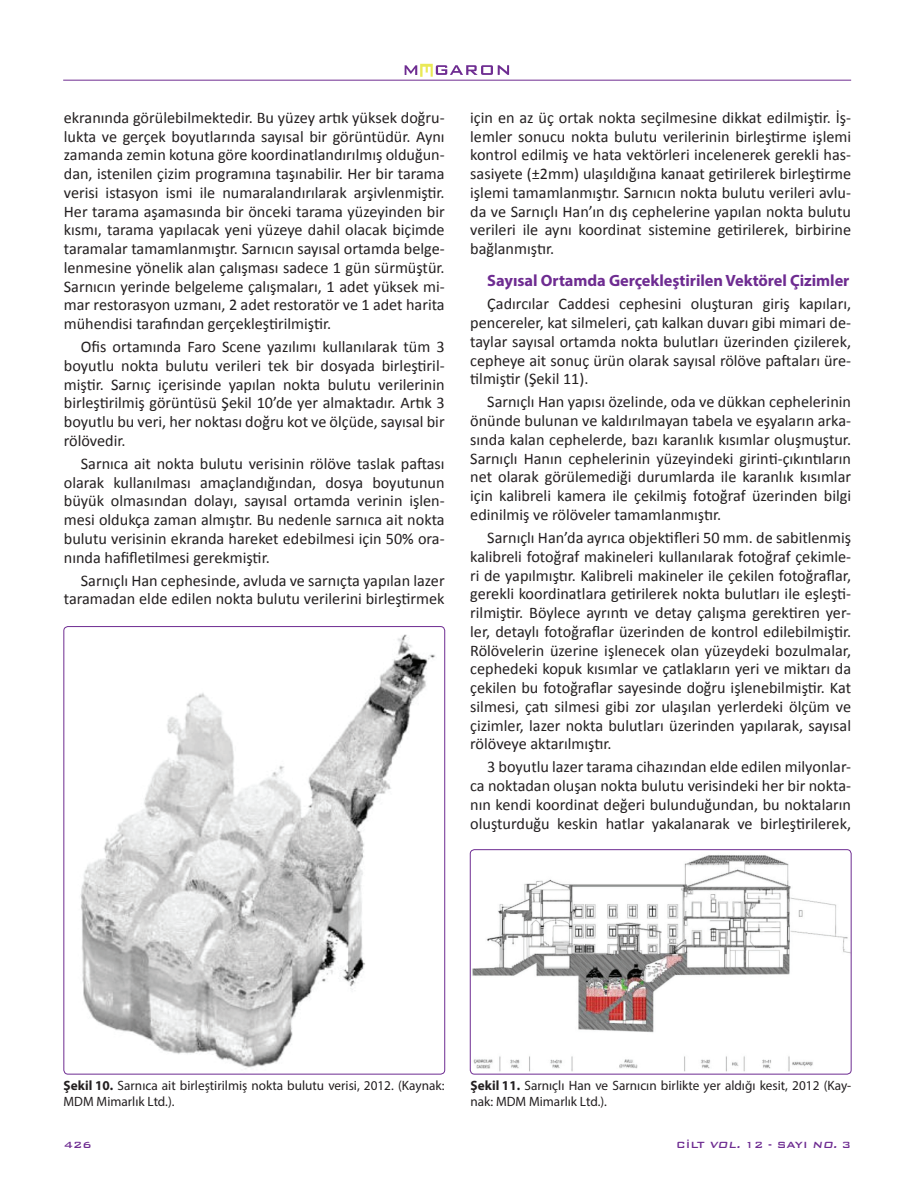
<style>
.page{position:relative;width:915px;height:1191px;background:#fff}
.page>*{position:absolute;margin:0;border:0;box-sizing:border-box;transform-origin:0 0}
.t1{font:700 16.35px "Myriad Pro";letter-spacing:-.005em;color:#6e2c91}
.t2{font:16.2px/18.8px "Calibri";color:#231f20;text-align:justify}
.t3{font:13.5px/15px "Myriad Pro";color:#231f20}
.t4{font:500 12px "Bank Gothic BT";color:#6e2c91}
.s1{font-weight:700}
.s2{font-style:italic}
</style>
<div class="page">
<img style="left:80px;top:634px;width:355px;height:435px">
<img style="left:470px;top:849px;width:380px;height:225px">
<div style="left:470px;top:849px;width:381px;height:225px;border:1px solid #6e2c91;border-radius:4px"></div>
<svg style="left:404px;top:64px;width:105px;height:13px"></svg>
<hr style="left:63px;top:80px;width:787px;height:1px;background:#6e2c91">
<p class="t2" style="left:64px;top:107px;width:382px">ekranında görülebilmektedir. Bu yüzey artık yüksek doğru&shy;lukta ve gerçek boyutlarında sayısal bir görüntüdür. Aynı zamanda zemin kotuna göre koordinatlandırılmış olduğun&shy;dan, istenilen çizim programına taşınabilir. Her bir tarama verisi istasyon ismi ile numaralandırılarak arşivlenmiştir.<br>Her tarama aşamasında bir önceki tarama yüzeyinden bir kısmı, tarama yapılacak yeni yüzeye dahil olacak biçimde taramalar tamamlanmıştır. Sarnıcın sayısal ortamda belge&shy;lenmesine yönelik alan çalışması sadece 1 gün sürmüştür.<br>Sarnıcın yerinde belgeleme çalışmaları, 1 adet yüksek mi&shy;mar restorasyon uzmanı, 2 adet restoratör ve 1 adet harita mühendisi tarafından gerçekleştirilmiştir.</p>
<p class="t2" style="left:64px;top:336px;width:382px;text-indent:17px">Ofis ortamında Faro Scene yazılımı kullanılarak tüm 3 boyutlu nokta bulutu verileri tek bir dosyada birleştiril&shy;miştir. Sarnıç içerisinde yapılan nokta bulutu verilerinin birleştirilmiş görüntüsü Şekil 10’de yer almaktadır. Artık 3 boyutlu bu veri, her noktası doğru kot ve ölçüde, sayısal bir rölövedir.</p>
<p class="t2" style="left:64px;top:453px;width:382px;text-indent:17px">Sarnıca ait nokta bulutu verisinin rölöve taslak paftası olarak kullanılması amaçlandığından, dosya boyutunun büyük olmasından dolayı, sayısal ortamda verinin işlen&shy;mesi oldukça zaman almıştır. Bu nedenle sarnıca ait nokta bulutu verisinin ekranda hareket edebilmesi için 50% ora&shy;nında hafifletilmesi gerekmiştir.</p>
<p class="t2" style="left:64px;top:570px;width:382px;text-align:right">Sarnıçlı Han cephesinde, avluda ve sarnıçta yapılan lazer taramadan elde edilen nokta bulutu verilerini birleştirmek</p>
<p class="t2" style="left:470px;top:107px;width:382px">için en az üç ortak nokta seçilmesine dikkat edilmiştir. İş&shy;lemler sonucu nokta bulutu verilerinin birleştirme işlemi kontrol edilmiş ve hata vektörleri incelenerek gerekli has&shy;sasiyete (±2mm) ulaşıldığına kanaat getirilerek birleştirme işlemi tamamlanmıştır. Sarnıcın nokta bulutu verileri avlu&shy;da ve Sarnıçlı Han’ın dış cephelerine yapılan nokta bulutu verileri ile aynı koordinat sistemine getirilerek, birbirine bağlanmıştır.</p>
<p class="t1" style="left:487px;top:270px;width:363px">Sayısal Ortamda Gerçekleştirilen Vektörel Çizimler</p>
<p class="t2" style="left:470px;top:294px;width:382px;text-indent:17px">Çadırcılar Caddesi cephesini oluşturan giriş kapıları, pencereler, kat silmeleri, çatı kalkan duvarı gibi mimari de&shy;taylar sayısal ortamda nokta bulutları üzerinden çizilerek, cepheye ait sonuç ürün olarak sayısal rölöve paftaları üre&shy;tilmiştir (Şekil 11).</p>
<p class="t2" style="left:470px;top:392px;width:382px;text-indent:17px">Sarnıçlı Han yapısı özelinde, oda ve dükkan cephelerinin önünde bulunan ve kaldırılmayan tabela ve eşyaların arka&shy;sında kalan cephelerde, bazı karanlık kısımlar oluşmuştur.<br>Sarnıçlı Hanın cephelerinin yüzeyindeki girinti-çıkıntıların net olarak görülemediği durumlarda ile karanlık kısımlar için kalibreli kamera ile çekilmiş fotoğraf üzerinden bilgi edinilmiş ve rölöveler tamamlanmıştır.</p>
<p class="t2" style="left:470px;top:527px;width:382px;text-indent:17px">Sarnıçlı Han’da ayrıca objektifleri 50 mm. de sabitlenmiş kalibreli fotoğraf makineleri kullanılarak fotoğraf çekimle&shy;ri de yapılmıştır. Kalibreli makineler ile çekilen fotoğraflar, gerekli koordinatlara getirilerek nokta bulutları ile eşleşti&shy;rilmiştir. Böylece ayrıntı ve detay çalışma gerektiren yer&shy;ler, detaylı fotoğraflar üzerinden de kontrol edilebilmiştir.<br>Rölövelerin üzerine işlenecek olan yüzeydeki bozulmalar, cephedeki kopuk kısımlar ve çatlakların yeri ve miktarı da çekilen bu fotoğraflar sayesinde doğru işlenebilmiştir. Kat silmesi, çatı silmesi gibi zor ulaşılan yerlerdeki ölçüm ve çizimler, lazer nokta bulutları üzerinden yapılarak, sayısal rölöveye aktarılmıştır.</p>
<p class="t2" style="left:470px;top:757px;width:382px;text-indent:17px">3 boyutlu lazer tarama cihazından elde edilen milyonlar&shy;ca noktadan oluşan nokta bulutu verisindeki her bir nokta&shy;nın kendi koordinat değeri bulunduğundan, bu noktaların oluşturduğu keskin hatlar yakalanarak ve birleştirilerek,</p>
<p class="t3" style="left:64px;top:1078px;width:382px"><span class="s1">Şekil 10.</span> Sarnıca ait birleştirilmiş nokta bulutu verisi, 2012. (Kaynak:<br>MDM Mimarlık Ltd.).</p>
<p class="t3" style="left:470px;top:1078px;width:382px"><span class="s1">Şekil 11.</span> Sarnıçlı Han ve Sarnıcın birlikte yer aldığı kesit, 2012 (Kay&shy;nak: MDM Mimarlık Ltd.).</p>
<p class="t4" style="left:64px;top:1138px;width:29px">426</p>
<p class="t4" style="left:676px;top:1138px;width:176px">CİLT <span class="s2">VOL.</span> 12 - SAYI <span class="s2">NO.</span> 3</p>
</div>
